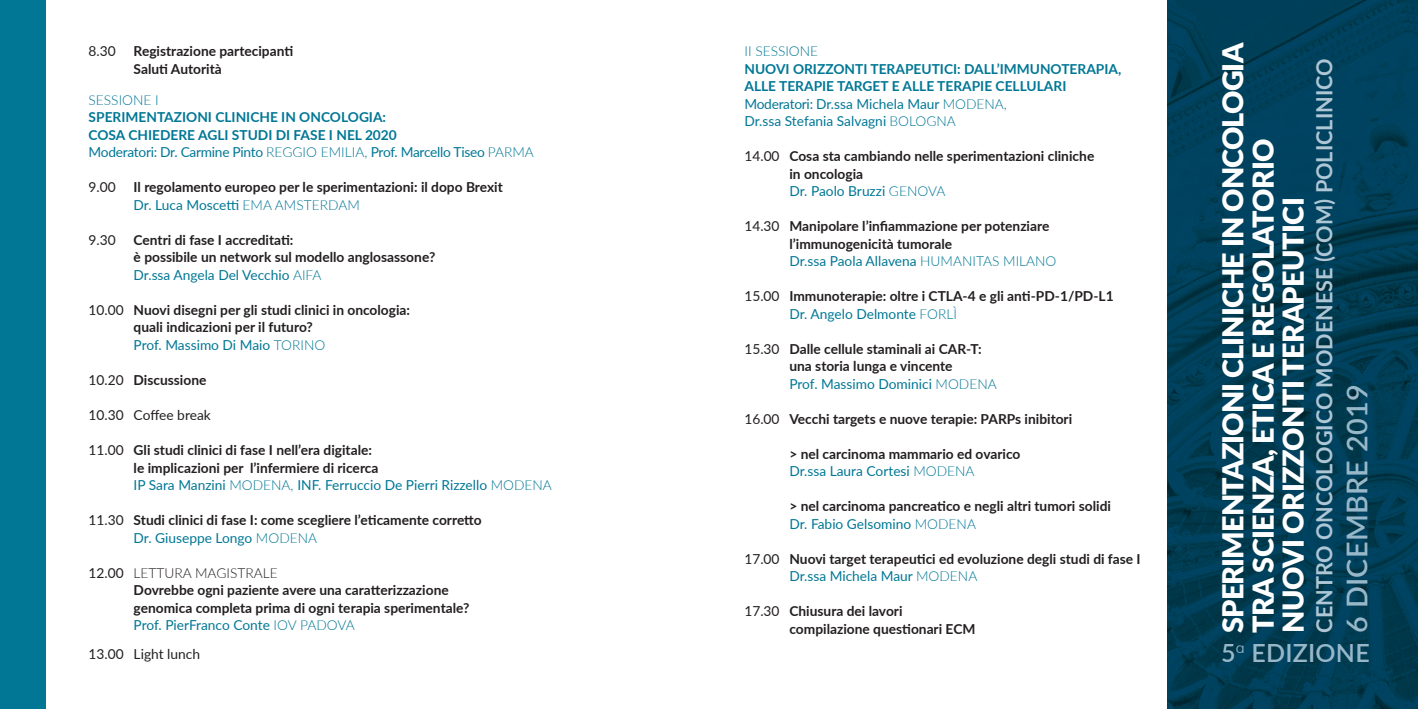
<style>
.page{position:relative;width:1418px;height:709px;background:#fff}
.page>*{position:absolute;margin:0;border:0;box-sizing:border-box;transform-origin:0 0}
.t1{font:900 28.75px/30.1px "Lato";letter-spacing:-.03em;color:#fff}
.t2{font:600 28.75px "Lato";letter-spacing:.01em;color:#98b8c9}
.t3{font:600 25px "Lato";letter-spacing:.01em;color:#98b8c9}
.t4{font:700 22.5px "Lato";color:#afc6d5;scale:.96 1}
.t5{font:700 13.75px/17.5px "Lato";color:#231f20}
.t6{font:700 13.75px/17.5px "Lato";color:#017795}
.t7{font:13.75px "Lato";color:#231f20}
.t8{font:300 13.75px "Lato";color:#017795}
.s1{font-weight:400}
.s2{font-weight:300}
.s3{font-weight:400;color:#017795}
.s4{font-weight:300;color:#017795}
</style>
<div class="page">
<div style="left:0;top:0;width:45px;height:709px;background:#017795"></div>
<img style="left:1167px;top:0;width:250px;height:709px">
<p class="t7" style="left:89px;top:41px;width:29px">8.30</p>
<p class="t5" style="left:134px;top:42px;width:161px">Registrazione partecipanti<br>Saluti Autorità</p>
<p class="t8" style="left:89px;top:90px;width:72px">SESSIONE I</p>
<p class="t6" style="left:89px;top:108px;width:447px">SPERIMENTAZIONI CLINICHE IN ONCOLOGIA:<br>COSA CHIEDERE AGLI STUDI DI FASE I NEL 2020<br><span class="s1">Moderatori: Dr. Carmine Pinto</span> <span class="s2">REGGIO EMILIA,</span> <span class="s1">Prof. Marcello Tiseo</span> <span class="s2">PARMA</span></p>
<p class="t7" style="left:89px;top:177px;width:29px">9.00</p>
<p class="t5" style="left:134px;top:178px;width:371px">Il regolamento europeo per le sperimentazioni: il dopo Brexit<br><span class="s3">Dr. Luca Moscetti</span> <span class="s4">EMA AMSTERDAM</span></p>
<p class="t7" style="left:89px;top:230px;width:29px">9.30</p>
<p class="t5" style="left:134px;top:230px;width:303px">Centri di fase I accreditati:<br>è possibile un network sul modello anglosassone?<br><span class="s3">Dr.ssa Angela Del Vecchio</span> <span class="s4">AIFA</span></p>
<p class="t5" style="left:134px;top:300px;width:278px;text-indent:-45px"><span class="s1">10.00</span> Nuovi disegni per gli studi clinici in oncologia: quali indicazioni per il futuro?<br><span class="s3">Prof. Massimo Di Maio</span> <span class="s4">TORINO</span></p>
<p class="t5" style="left:89px;top:370px;width:119px"><span class="s1">10.20</span> Discussione</p>
<p class="t7" style="left:89px;top:405px;width:124px">10.30 Coffee break</p>
<p class="t5" style="left:134px;top:440px;width:420px;text-indent:-45px"><span class="s1">11.00</span> Gli studi clinici di fase I nell’era digitale:<br>le implicazioni per l’infermiere di ricerca<br><span class="s3">IP Sara Manzini</span> <span class="s4">MODENA,</span> <span class="s3">INF. Ferruccio De Pierri Rizzello</span> <span class="s4">MODENA</span></p>
<p class="t5" style="left:134px;top:510px;width:350px;text-indent:-45px"><span class="s1">11.30</span> Studi clinici di fase I: come scegliere l’eticamente corretto<br><span class="s3">Dr. Giuseppe Longo</span> <span class="s4">MODENA</span></p>
<p class="t5" style="left:134px;top:563px;width:337px;text-indent:-45px"><span class="s1">12.00</span> <span class="s2">LETTURA MAGISTRALE<br></span>Dovrebbe ogni paziente avere una caratterizzazione genomica completa prima di ogni terapia sperimentale?<br><span class="s3">Prof. PierFranco Conte</span> <span class="s4">IOV PADOVA</span></p>
<p class="t7" style="left:89px;top:644px;width:113px">13.00 Light lunch</p>
<p class="t8" style="left:744px;top:42px;width:75px">II SESSIONE</p>
<p class="t6" style="left:744px;top:59px;width:378px">NUOVI ORIZZONTI TERAPEUTICI: DALL’IMMUNOTERAPIA, ALLE TERAPIE TARGET E ALLE TERAPIE CELLULARI <span class="s1">Moderatori: Dr.ssa Michela Maur</span> <span class="s2">MODENA,<br></span><span class="s1">Dr.ssa Stefania Salvagni</span> <span class="s2">BOLOGNA</span></p>
<p class="t5" style="left:789px;top:147px;width:306px;text-indent:-45px"><span class="s1">14.00</span> Cosa sta cambiando nelle sperimentazioni cliniche in oncologia<br><span class="s3">Dr. Paolo Bruzzi</span> <span class="s4">GENOVA</span></p>
<p class="t5" style="left:789px;top:217px;width:268px;text-indent:-45px"><span class="s1">14.30</span> Manipolare l’infiammazione per potenziare l’immunogenicità tumorale<br><span class="s3">Dr.ssa Paola Allavena</span> <span class="s4">HUMANITAS MILANO</span></p>
<p class="t5" style="left:789px;top:287px;width:326px;text-indent:-45px"><span class="s1">15.00</span> Immunoterapie: oltre i CTLA-4 e gli anti-PD-1/PD-L1<br><span class="s3">Dr. Angelo Delmonte</span> <span class="s4">FORLÌ</span></p>
<p class="t5" style="left:789px;top:339px;width:209px;text-indent:-45px"><span class="s1">15.30</span> Dalle cellule staminali ai CAR-T: una storia lunga e vincente<br><span class="s3">Prof. Massimo Dominici</span> <span class="s4">MODENA</span></p>
<p class="t5" style="left:744px;top:409px;width:329px"><span class="s1">16.00</span> Vecchi targets e nuove terapie: PARPs inibitori</p>
<p class="t5" style="left:789px;top:444px;width:232px">&gt; nel carcinoma mammario ed ovarico<br><span class="s3">Dr.ssa Laura Cortesi</span> <span class="s4">MODENA</span></p>
<p class="t5" style="left:789px;top:497px;width:323px">&gt; nel carcinoma pancreatico e negli altri tumori solidi<br><span class="s3">Dr. Fabio Gelsomino</span> <span class="s4">MODENA</span></p>
<p class="t5" style="left:789px;top:549px;width:353px;text-indent:-45px"><span class="s1">17.00</span> Nuovi target terapeutici ed evoluzione degli studi di fase I<br><span class="s3">Dr.ssa Michela Maur</span> <span class="s4">MODENA</span></p>
<p class="t5" style="left:789px;top:602px;width:187px;text-indent:-45px"><span class="s1">17.30</span> Chiusura dei lavori compilazione questionari ECM</p>
<h1 class="t1" style="left:1216px;top:632px;width:592px;rotate:-90deg">SPERIMENTAZIONI CLINICHE IN ONCOLOGIA<br>TRA SCIENZA, ETICA E REGOLATORIO<br>NUOVI ORIZZONTI TERAPEUTICI</h1>
<h3 class="t4" style="left:1307px;top:632px;width:599px;rotate:-90deg">CENTRO ONCOLOGICO MODENESE (COM) POLICLINICO</h3>
<h1 class="t2" style="left:1336px;top:632px;width:250px;rotate:-90deg">6 DICEMBRE 2019</h1>
<h2 class="t3" style="left:1221px;top:635px;width:150px">5<sup>a</sup> EDIZIONE</h2>
</div>
